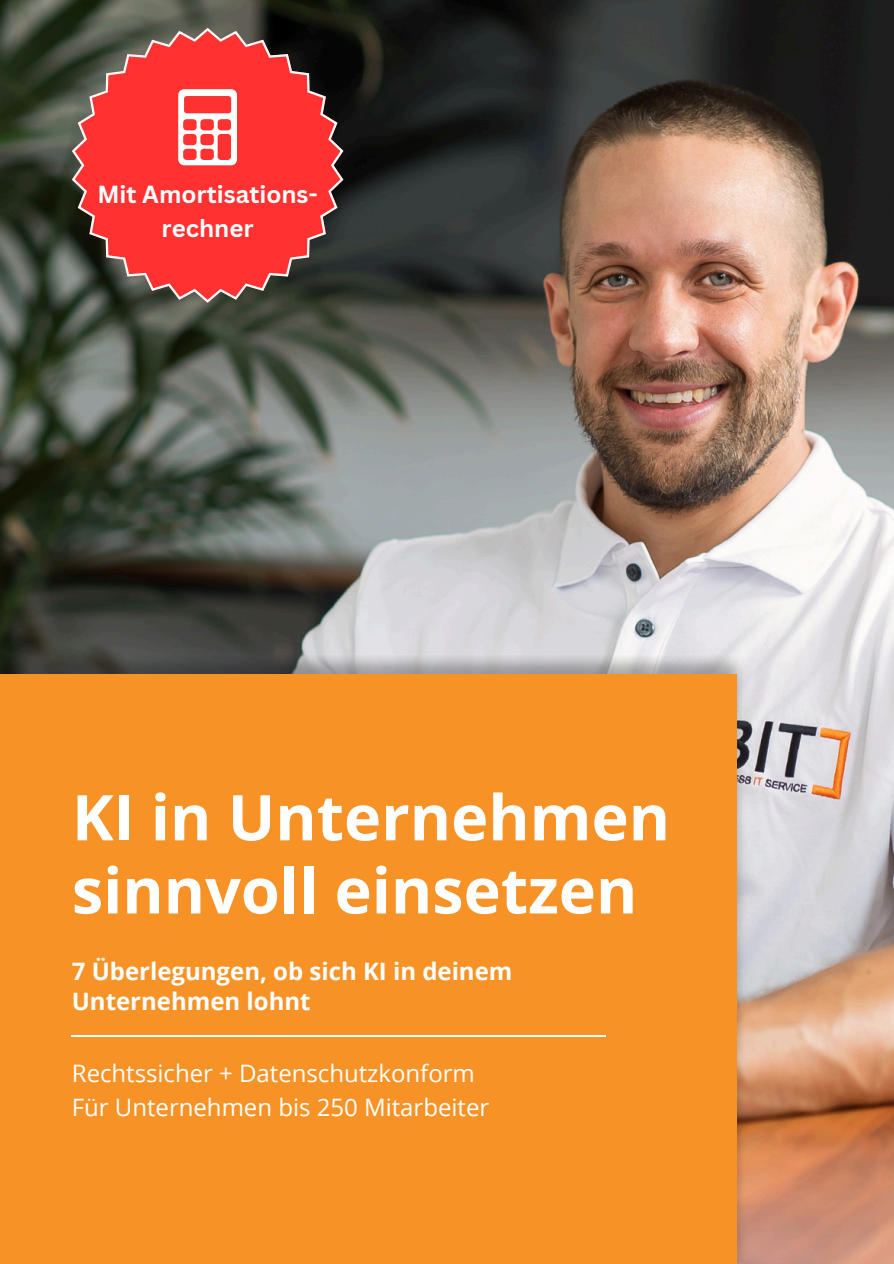
<style>
.page{position:relative;width:894px;height:1264px;background:#fff}
.page>*{position:absolute;margin:0;border:0;box-sizing:border-box;transform-origin:0 0}
.t1{font:700 63px/73.1px "Open Sans";color:#fff}
.t2{font:24px/34.8px "Open Sans";color:#fff}
.t3{font:700 24px/30.3px "Open Sans";color:#fff}
.t4{font:700 24px/33.6px "Canva Sans";color:#fff;text-align:center}
</style>
<div class="page">
<img style="left:0;top:0;width:893px;height:1263px">
<img style="left:0;top:652px;width:747px;height:609px">
<div style="left:0;top:674px;width:736px;height:589px;background:#f79326"></div>
<hr style="left:72px;top:1035px;width:533px;height:1px;background:#fff">
<svg style="left:72px;top:28px;width:271px;height:274px;background:#c43836"></svg>
<svg style="left:178px;top:89px;width:59px;height:76px"></svg>
<p class="t4" style="left:97px;top:178px;width:222px">Mit Amortisations&shy;rechner</p>
<h1 class="t1" style="left:72px;top:779px;width:599px">KI in Unternehmen sinnvoll einsetzen</h1>
<p class="t3" style="left:72px;top:955px;width:442px">7 Überlegungen, ob sich KI in deinem<br>Unternehmen lohnt</p>
<p class="t2" style="left:72px;top:1054px;width:419px">Rechtssicher + Datenschutzkonform<br>Für Unternehmen bis 250 Mitarbeiter</p>
</div>
